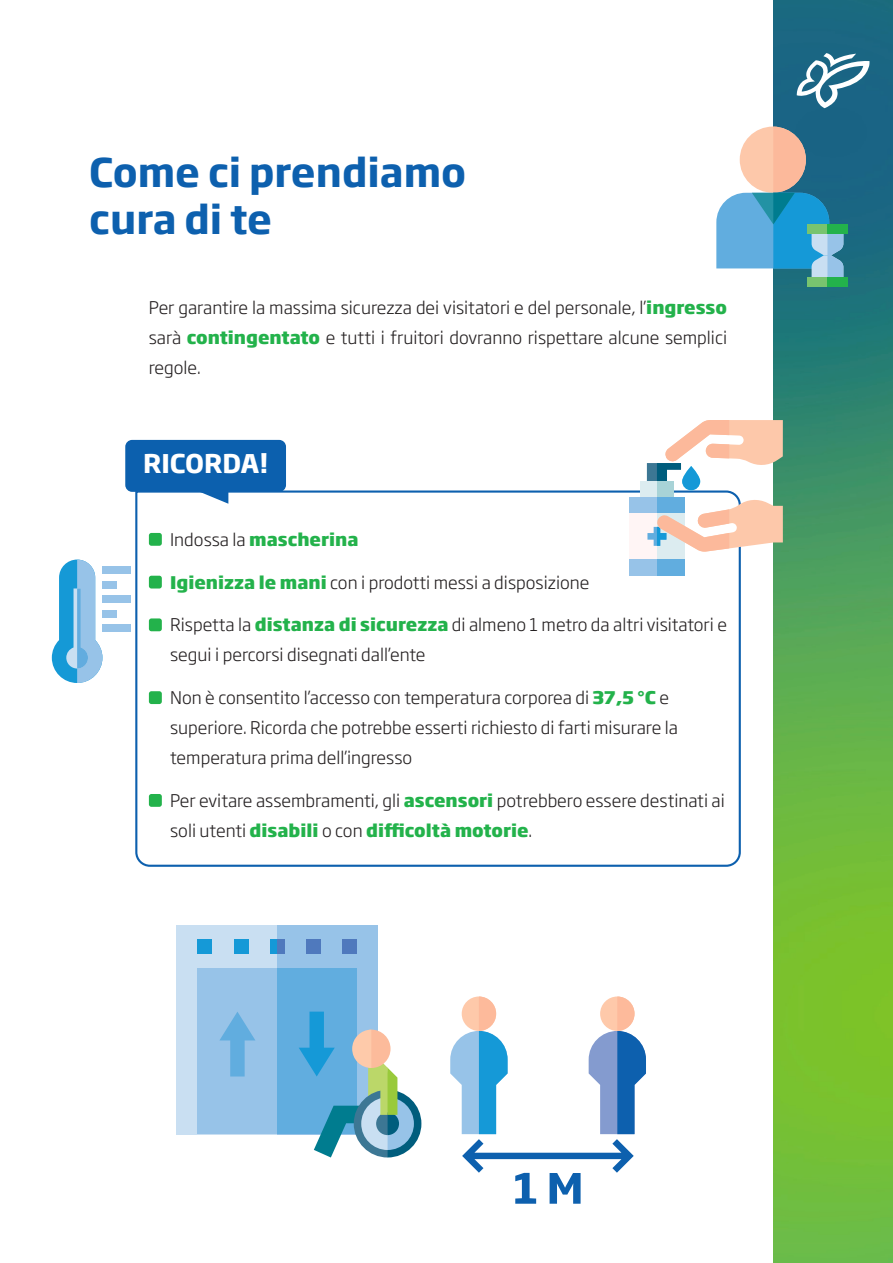
<style>
.page{position:relative;width:893px;height:1263px;background:#fff}
.page>*{position:absolute;margin:0;border:0;box-sizing:border-box;transform-origin:0 0}
._01_Corpo_testo{font:700 39px "Soho Gothic Pro";color:#0d60ae}
._01_Corpo_testo-2{font:700 25.5px "Soho Gothic Pro";color:#fff}
._02_Elenco{font:300 17.25px/30px "Soho Gothic Pro";color:#231f20}
._01_Corpo_testo-3{font:300 17.25px/30px "Soho Gothic Pro";color:#231f20;text-align:justify}
._02_Elenco-2{font:800 17.25px "Soho Gothic Pro";color:#23b24b}
.s1{font-weight:800;color:#23b24b}
.s2{font-weight:300;color:#231f20}
</style>
<div class="page">
<img style="left:774px;top:0;width:119px;height:1263px">
<svg style="left:797px;top:53px;width:72px;height:55px"></svg>
<div style="left:125px;top:440px;width:161px;height:52px;background:#0c60ae;border-radius:7px"></div>
<svg style="left:134px;top:489px;width:607px;height:378px"></svg>
<div style="left:149px;top:533px;width:13px;height:13px;background:#23b24b;border-radius:3px"></div>
<div style="left:149px;top:576px;width:13px;height:12px;background:#23b24b;border-radius:3px"></div>
<div style="left:149px;top:618px;width:13px;height:13px;background:#23b24b;border-radius:3px"></div>
<div style="left:149px;top:691px;width:13px;height:13px;background:#23b24b;border-radius:3px"></div>
<div style="left:149px;top:794px;width:13px;height:13px;background:#23b24b;border-radius:3px"></div>
<div style="left:102px;top:567px;width:29px;height:7px;background:#97c3e8"></div>
<div style="left:102px;top:596px;width:29px;height:7px;background:#97c3e8"></div>
<div style="left:102px;top:625px;width:29px;height:7px;background:#97c3e8"></div>
<div style="left:102px;top:610px;width:15px;height:7px;background:#97c3e8"></div>
<div style="left:102px;top:581px;width:15px;height:7px;background:#97c3e8"></div>
<svg style="left:52px;top:559px;width:50px;height:124px"></svg>
<div style="left:640px;top:481px;width:34px;height:22px;background:#dcecf0"></div>
<div style="left:657px;top:481px;width:17px;height:22px;background:#a8d3d7"></div>
<div style="left:630px;top:497px;width:54px;height:23px;background:#97c3e8"></div>
<div style="left:657px;top:497px;width:27px;height:23px;background:#61addf"></div>
<div style="left:630px;top:553px;width:54px;height:23px;background:#97c3e8"></div>
<div style="left:657px;top:553px;width:27px;height:23px;background:#61addf"></div>
<div style="left:630px;top:513px;width:54px;height:46px;background:#fff5f5"></div>
<div style="left:657px;top:513px;width:27px;height:46px;background:#dcecf0"></div>
<svg style="left:647px;top:420px;width:136px;height:70px"></svg>
<svg style="left:647px;top:498px;width:136px;height:54px"></svg>
<div style="left:277px;top:925px;width:101px;height:209px;background:#97c3e8"></div>
<div style="left:176px;top:925px;width:101px;height:209px;background:#c9dff2"></div>
<div style="left:277px;top:968px;width:79px;height:166px;background:#61addf"></div>
<div style="left:198px;top:968px;width:79px;height:166px;background:#97c3e8"></div>
<div style="left:198px;top:939px;width:14px;height:15px;background:#1599d7"></div>
<div style="left:234px;top:939px;width:14px;height:15px;background:#1599d7"></div>
<div style="left:270px;top:939px;width:14px;height:15px;background:#1599d7"></div>
<div style="left:342px;top:939px;width:14px;height:15px;background:#4f79bd"></div>
<div style="left:306px;top:939px;width:14px;height:15px;background:#4f79bd"></div>
<svg style="left:219px;top:1012px;width:36px;height:64px"></svg>
<div style="left:277px;top:939px;width:7px;height:15px;background:#4f79bd"></div>
<svg style="left:299px;top:1012px;width:122px;height:145px"></svg>
<div style="left:807px;top:277px;width:41px;height:9px;background:#78c46f"></div>
<svg style="left:716px;top:127px;width:127px;height:155px"></svg>
<div style="left:827px;top:224px;width:21px;height:10px;background:#23b24b"></div>
<div style="left:827px;top:277px;width:21px;height:9px;background:#23b24b"></div>
<svg style="left:450px;top:996px;width:196px;height:208px"></svg>
<p class="_01_Corpo_testo" style="left:89px;top:142px;width:378px">Come ci prendiamo</p>
<p class="_01_Corpo_testo" style="left:89px;top:188px;width:184px">cura di te</p>
<p class="_01_Corpo_testo-3" style="left:149px;top:292px;width:580px">Per garantire la massima sicurezza dei visitatori e del personale, l’<span class="s1">ingresso </span>sarà <span class="s1">contingentato</span> e tutti i fruitori dovranno rispettare alcune semplici regole.</p>
<p class="_01_Corpo_testo-2" style="left:143px;top:444px;width:126px">RICORDA!</p>
<p class="_02_Elenco-2" style="left:170px;top:525px;width:190px"><span class="s2">Indossa la</span> mascherina</p>
<p class="_02_Elenco" style="left:170px;top:566px;width:421px"><span class="s1">Igienizza le mani</span> con i prodotti messi a disposizione</p>
<p class="_02_Elenco" style="left:170px;top:609px;width:558px">Rispetta la <span class="s1">distanza di sicurezza</span> di almeno 1 metro da altri visitatori e segui i percorsi disegnati dall’ente</p>
<p class="_02_Elenco" style="left:170px;top:682px;width:509px">Non è consentito l’accesso con temperatura corporea di <span class="s1">37,5 °C</span> e superiore. Ricorda che potrebbe esserti richiesto di farti misurare la temperatura prima dell’ingresso</p>
<p class="_02_Elenco" style="left:170px;top:784px;width:556px">Per evitare assembramenti, gli <span class="s1">ascensori</span> potrebbero essere destinati ai soli utenti <span class="s1">disabili</span> o con <span class="s1">difficoltà motorie</span>.</p>
</div>
